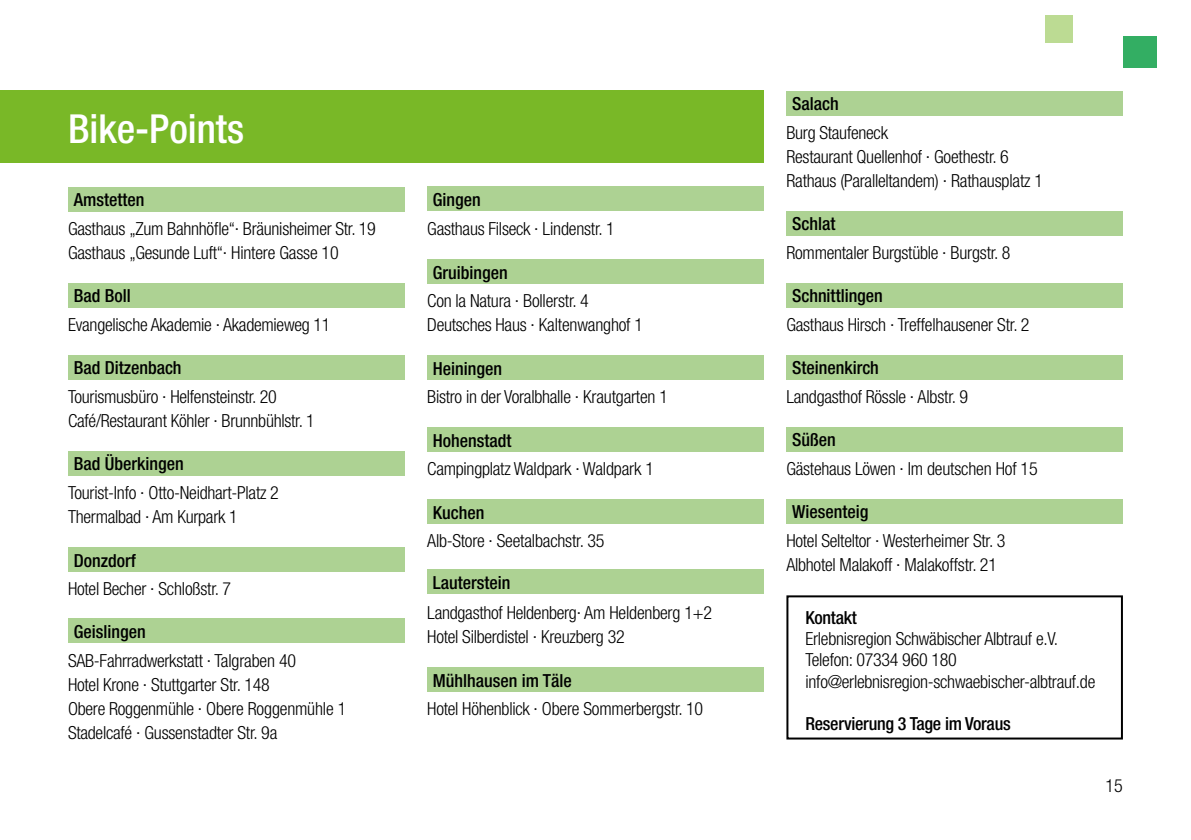
<style>
.page{position:relative;width:1191px;height:840px;background:#fff}
.page>*{position:absolute;margin:0;border:0;box-sizing:border-box;transform-origin:0 0}
.t1{font:500 condensed 40px "Helvetica Neue";color:#fff}
.t2{font:300 condensed 18px/24px "Helvetica Neue";letter-spacing:-.015em;color:#000}
.t3{font:500 condensed 18px "Helvetica Neue";color:#000}
</style>
<div class="page">
<div style="left:68px;top:187px;width:336px;height:24px;background:#add293"></div>
<div style="left:427px;top:259px;width:336px;height:24px;background:#add293"></div>
<div style="left:427px;top:355px;width:336px;height:24px;background:#add293"></div>
<div style="left:427px;top:427px;width:336px;height:24px;background:#add293"></div>
<div style="left:427px;top:499px;width:336px;height:24px;background:#add293"></div>
<div style="left:427px;top:569px;width:336px;height:24px;background:#add293"></div>
<div style="left:427px;top:667px;width:336px;height:24px;background:#add293"></div>
<div style="left:786px;top:91px;width:337px;height:24px;background:#add293"></div>
<div style="left:786px;top:211px;width:337px;height:24px;background:#add293"></div>
<div style="left:68px;top:283px;width:336px;height:24px;background:#add293"></div>
<div style="left:68px;top:355px;width:336px;height:24px;background:#add293"></div>
<div style="left:68px;top:451px;width:336px;height:24px;background:#add293"></div>
<div style="left:68px;top:547px;width:336px;height:24px;background:#add293"></div>
<div style="left:68px;top:618px;width:336px;height:24px;background:#add293"></div>
<div style="left:427px;top:186px;width:336px;height:24px;background:#add293"></div>
<div style="left:786px;top:283px;width:337px;height:24px;background:#add293"></div>
<div style="left:786px;top:355px;width:337px;height:24px;background:#add293"></div>
<div style="left:786px;top:427px;width:337px;height:24px;background:#add293"></div>
<div style="left:786px;top:499px;width:337px;height:24px;background:#add293"></div>
<div style="left:786px;top:595px;width:337px;height:144px;border:2px solid #000"></div>
<div style="left:1123px;top:36px;width:33px;height:31px;background:#33ae63"></div>
<div style="left:1045px;top:16px;width:27px;height:27px;background:#bcdb93"></div>
<div style="left:0;top:91px;width:763px;height:72px;background:#79b827"></div>
<h1 class="t1" style="left:68px;top:104px;width:178px">Bike-Points</h1>
<p class="t3" style="left:74px;top:189px;width:72px">Amstetten</p>
<p class="t2" style="left:68px;top:216px;width:309px">Gasthaus „Zum Bahnhöfle“· Bräunisheimer Str. 19<br>Gasthaus „Gesunde Luft“· Hintere Gasse 10</p>
<p class="t3" style="left:74px;top:285px;width:58px">Bad Boll</p>
<p class="t2" style="left:68px;top:312px;width:264px">Evangelische Akademie · Akademieweg 11</p>
<p class="t3" style="left:74px;top:357px;width:109px">Bad Ditzenbach</p>
<p class="t2" style="left:68px;top:384px;width:248px">Tourismusbüro · Helfensteinstr. 20<br>Café/Restaurant Köhler · Brunnbühlstr. 1</p>
<p class="t3" style="left:74px;top:453px;width:111px">Bad Überkingen</p>
<p class="t2" style="left:68px;top:480px;width:212px">Tourist-Info · Otto-Neidhart-Platz 2<br>Thermalbad · Am Kurpark 1</p>
<p class="t3" style="left:74px;top:549px;width:63px">Donzdorf</p>
<p class="t2" style="left:68px;top:576px;width:164px">Hotel Becher · Schloßstr. 7</p>
<p class="t3" style="left:74px;top:620px;width:73px">Geislingen</p>
<p class="t2" style="left:68px;top:648px;width:280px">SAB-Fahrradwerkstatt · Talgraben 40<br>Hotel Krone · Stuttgarter Str. 148<br>Obere Roggenmühle · Obere Roggenmühle 1<br>Stadelcafé · Gussenstadter Str. 9a</p>
<p class="t3" style="left:433px;top:188px;width:49px">Gingen</p>
<p class="t2" style="left:427px;top:216px;width:189px">Gasthaus Filseck · Lindenstr. 1</p>
<p class="t3" style="left:433px;top:261px;width:76px">Gruibingen</p>
<p class="t2" style="left:427px;top:288px;width:217px">Con la Natura · Bollerstr. 4<br>Deutsches Haus · Kaltenwanghof 1</p>
<p class="t3" style="left:433px;top:357px;width:71px">Heiningen</p>
<p class="t2" style="left:427px;top:384px;width:242px">Bistro in der Voralbhalle · Krautgarten 1</p>
<p class="t3" style="left:433px;top:429px;width:80px">Hohenstadt</p>
<p class="t2" style="left:427px;top:456px;width:228px">Campingplatz Waldpark · Waldpark 1</p>
<p class="t3" style="left:433px;top:501px;width:53px">Kuchen</p>
<p class="t2" style="left:427px;top:528px;width:179px">Alb-Store · Seetalbachstr. 35</p>
<p class="t3" style="left:433px;top:571px;width:79px">Lauterstein</p>
<p class="t2" style="left:427px;top:600px;width:286px">Landgasthof Heldenberg· Am Heldenberg 1+2<br>Hotel Silberdistel · Kreuzberg 32</p>
<p class="t3" style="left:433px;top:669px;width:140px">Mühlhausen im Täle</p>
<p class="t2" style="left:427px;top:696px;width:277px">Hotel Höhenblick · Obere Sommerbergstr. 10</p>
<p class="t3" style="left:792px;top:93px;width:48px">Salach</p>
<p class="t2" style="left:786px;top:120px;width:258px">Burg Staufeneck<br>Restaurant Quellenhof · Goethestr. 6<br>Rathaus (Paralleltandem) · Rathausplatz 1</p>
<p class="t3" style="left:792px;top:213px;width:45px">Schlat</p>
<p class="t2" style="left:786px;top:240px;width:226px">Rommentaler Burgstüble · Burgstr. 8</p>
<p class="t3" style="left:792px;top:285px;width:92px">Schnittlingen</p>
<p class="t2" style="left:786px;top:312px;width:245px">Gasthaus Hirsch · Treffelhausener Str. 2</p>
<p class="t3" style="left:792px;top:357px;width:88px">Steinenkirch</p>
<p class="t2" style="left:786px;top:384px;width:183px">Landgasthof Rössle · Albstr. 9</p>
<p class="t3" style="left:792px;top:429px;width:45px">Süßen</p>
<p class="t2" style="left:786px;top:456px;width:253px">Gästehaus Löwen · Im deutschen Hof 15</p>
<p class="t3" style="left:792px;top:501px;width:78px">Wiesenteig</p>
<p class="t2" style="left:786px;top:528px;width:220px">Hotel Selteltor · Westerheimer Str. 3<br>Albhotel Malakoff · Malakoffstr. 21</p>
<p class="t3" style="left:805px;top:607px;width:53px">Kontakt</p>
<p class="t2" style="left:805px;top:628px;width:291px;line-height:21px">Erlebnisregion Schwäbischer Albtrauf e.V.<br>Telefon: 07334 960 180 info@erlebnisregion-schwaebischer-albtrauf.de</p>
<p class="t3" style="left:805px;top:712px;width:207px">Reservierung 3 Tage im Voraus</p>
<p class="t2" style="left:1105px;top:773px;width:19px">15</p>
</div>
